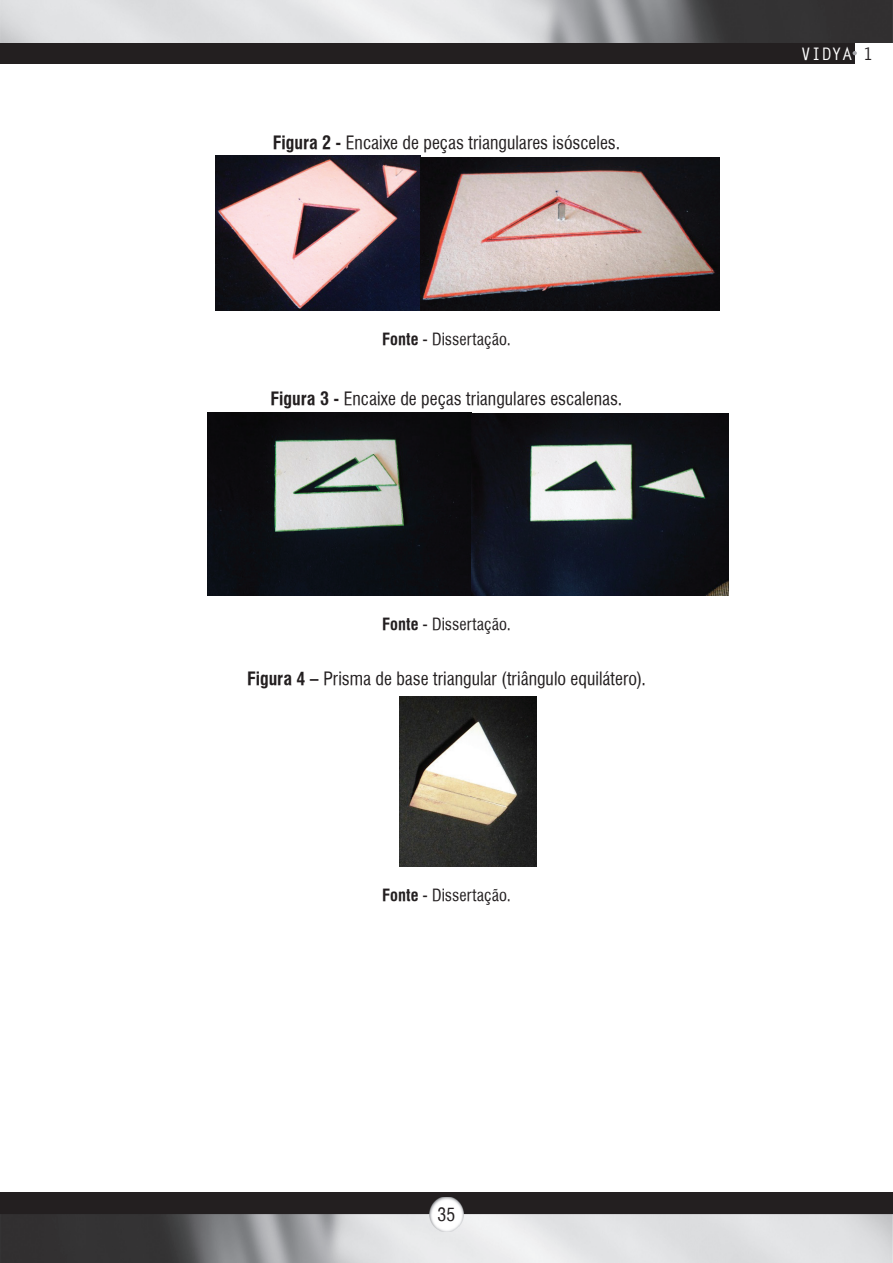
<style>
.page{position:relative;width:893px;height:1263px;background:#fff}
.page>*{position:absolute;margin:0;border:0;box-sizing:border-box;transform-origin:0 0}
.t1{font:18px "Halvett Condensed";color:#231f20}
.t2{font:700 17.25px "Letter Gothic Std";color:#fff}
.t3{font:16.5px "Halvett Condensed";letter-spacing:.005em;color:#231f20}
.s1{font-family:"Halvett";font-weight:700;font-stretch:condensed}
.s2{color:#231f20}
</style>
<div class="page">
<div style="left:0;top:0;width:855px;height:64px;background:#231f20"></div>
<div style="left:0;top:1193px;width:893px;height:70px;background:#231f20"></div>
<img style="left:0;top:0;width:893px;height:43px">
<img style="left:0;top:1214px;width:893px;height:49px">
<svg style="left:853px;top:51px;width:4px;height:4px"></svg>
<img style="left:429px;top:1197px;width:34px;height:34px">
<img style="left:216px;top:156px;width:204px;height:155px">
<img style="left:421px;top:158px;width:298px;height:153px">
<img style="left:207px;top:413px;width:521px;height:182px">
<img style="left:399px;top:697px;width:137px;height:170px">
<p class="t1" style="left:273px;top:131px;width:349px"><span class="s1">Figura 2 -</span> Encaixe de peças triangulares isósceles.</p>
<p class="t3" style="left:382px;top:329px;width:130px"><span class="s1">Fonte</span> - Dissertação.</p>
<p class="t1" style="left:271px;top:388px;width:353px"><span class="s1">Figura 3 -</span> Encaixe de peças triangulares escalenas.</p>
<p class="t3" style="left:382px;top:614px;width:130px"><span class="s1">Fonte</span> - Dissertação.</p>
<p class="t1" style="left:247px;top:668px;width:400px"><span class="s1">Figura 4 –</span> Prisma de base triangular (triângulo equilátero).</p>
<p class="t3" style="left:382px;top:886px;width:130px"><span class="s1">Fonte</span> - Dissertação.</p>
<p class="t1" style="left:438px;top:1204px;width:19px">35</p>
<p class="t2" style="left:801px;top:43px;width:74px">VIDYA <span class="s2">1</span></p>
</div>
